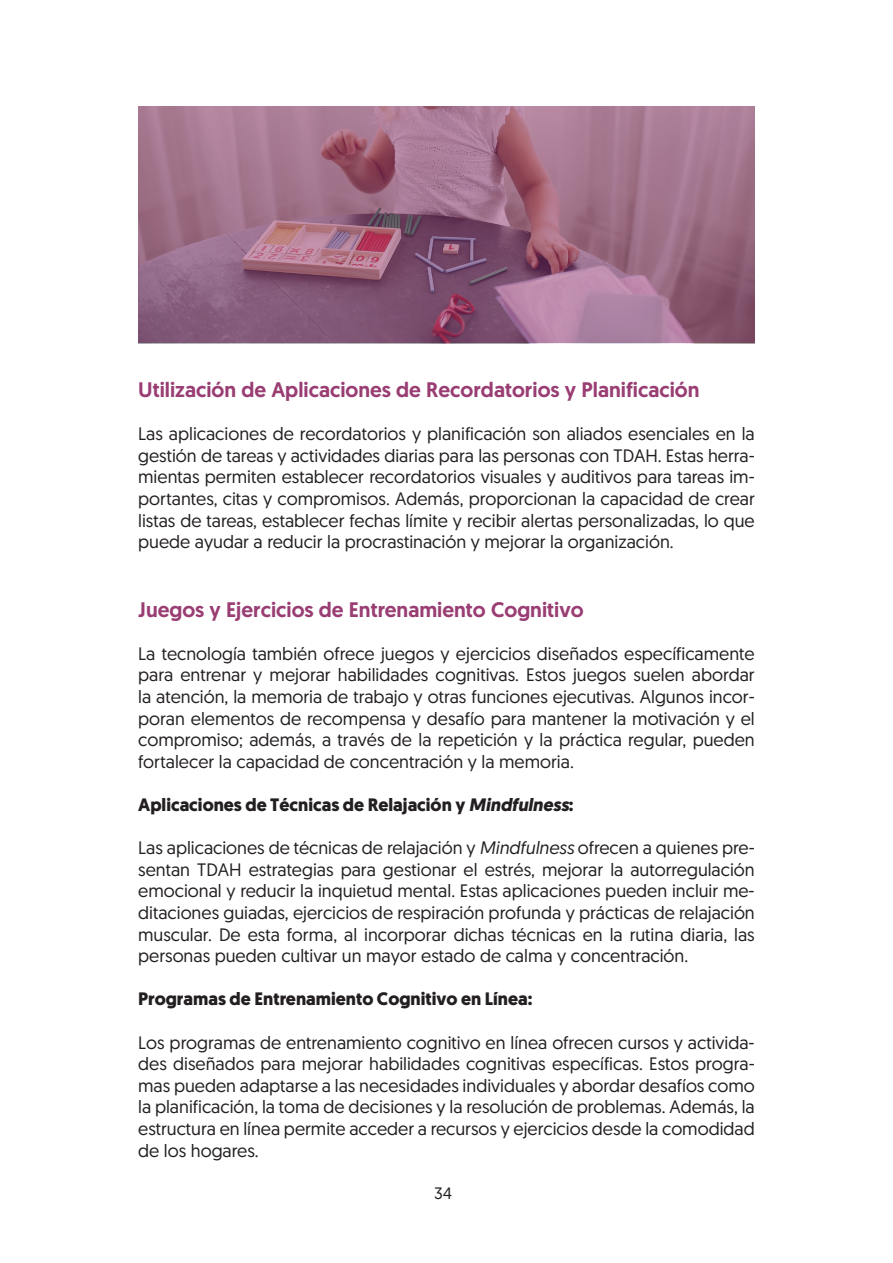
<style>
.page{position:relative;width:893px;height:1263px;background:#fff}
.page>*{position:absolute;margin:0;border:0;box-sizing:border-box;transform-origin:0 0}
.t1{font:500 21px "Geomanist";color:#993d73}
.t2{font:18px/21.6px "Geomanist";color:#231f20;text-align:justify}
.t3{font:700 18px "Geomanist";color:#231f20}
.t4{font:16.5px "Geomanist";color:#231f20}
.s1{font-style:italic}
</style>
<div class="page">
<img style="left:138px;top:106px;width:617px;height:237px">
<p class="t1" style="left:138px;top:376px;width:563px">Utilización de Aplicaciones de Recordatorios y Planificación</p>
<p class="t2" style="left:138px;top:422px;width:618px">Las aplicaciones de recordatorios y planificación son aliados esenciales en la gestión de tareas y actividades diarias para las personas con TDAH. Estas herra&shy;mientas permiten establecer recordatorios visuales y auditivos para tareas im&shy;portantes, citas y compromisos. Además, proporcionan la capacidad de crear listas de tareas, establecer fechas límite y recibir alertas personalizadas, lo que puede ayudar a reducir la procrastinación y mejorar la organización.</p>
<p class="t1" style="left:138px;top:595px;width:447px">Juegos y Ejercicios de Entrenamiento Cognitivo</p>
<p class="t2" style="left:138px;top:642px;width:618px">La tecnología también ofrece juegos y ejercicios diseñados específicamente para entrenar y mejorar habilidades cognitivas. Estos juegos suelen abordar la atención, la memoria de trabajo y otras funciones ejecutivas. Algunos incor&shy;poran elementos de recompensa y desafío para mantener la motivación y el compromiso; además, a través de la repetición y la práctica regular, pueden fortalecer la capacidad de concentración y la memoria.</p>
<p class="t3" style="left:138px;top:793px;width:437px">Aplicaciones de Técnicas de Relajación y <span class="s1">Mindfulness</span>:</p>
<p class="t2" style="left:138px;top:836px;width:618px">Las aplicaciones de técnicas de relajación y <span class="s1">Mindfulness</span> ofrecen a quienes pre&shy;sentan TDAH estrategias para gestionar el estrés, mejorar la autorregulación emocional y reducir la inquietud mental. Estas aplicaciones pueden incluir me&shy;ditaciones guiadas, ejercicios de respiración profunda y prácticas de relajación muscular. De esta forma, al incorporar dichas técnicas en la rutina diaria, las personas pueden cultivar un mayor estado de calma y concentración.</p>
<p class="t3" style="left:138px;top:987px;width:396px">Programas de Entrenamiento Cognitivo en Línea:</p>
<p class="t2" style="left:138px;top:1031px;width:618px">Los programas de entrenamiento cognitivo en línea ofrecen cursos y activida&shy;des diseñados para mejorar habilidades cognitivas específicas. Estos progra&shy;mas pueden adaptarse a las necesidades individuales y abordar desafíos como la planificación, la toma de decisiones y la resolución de problemas. Además, la estructura en línea permite acceder a recursos y ejercicios desde la comodidad de los hogares.</p>
<p class="t4" style="left:434px;top:1182px;width:19px">34</p>
</div>
